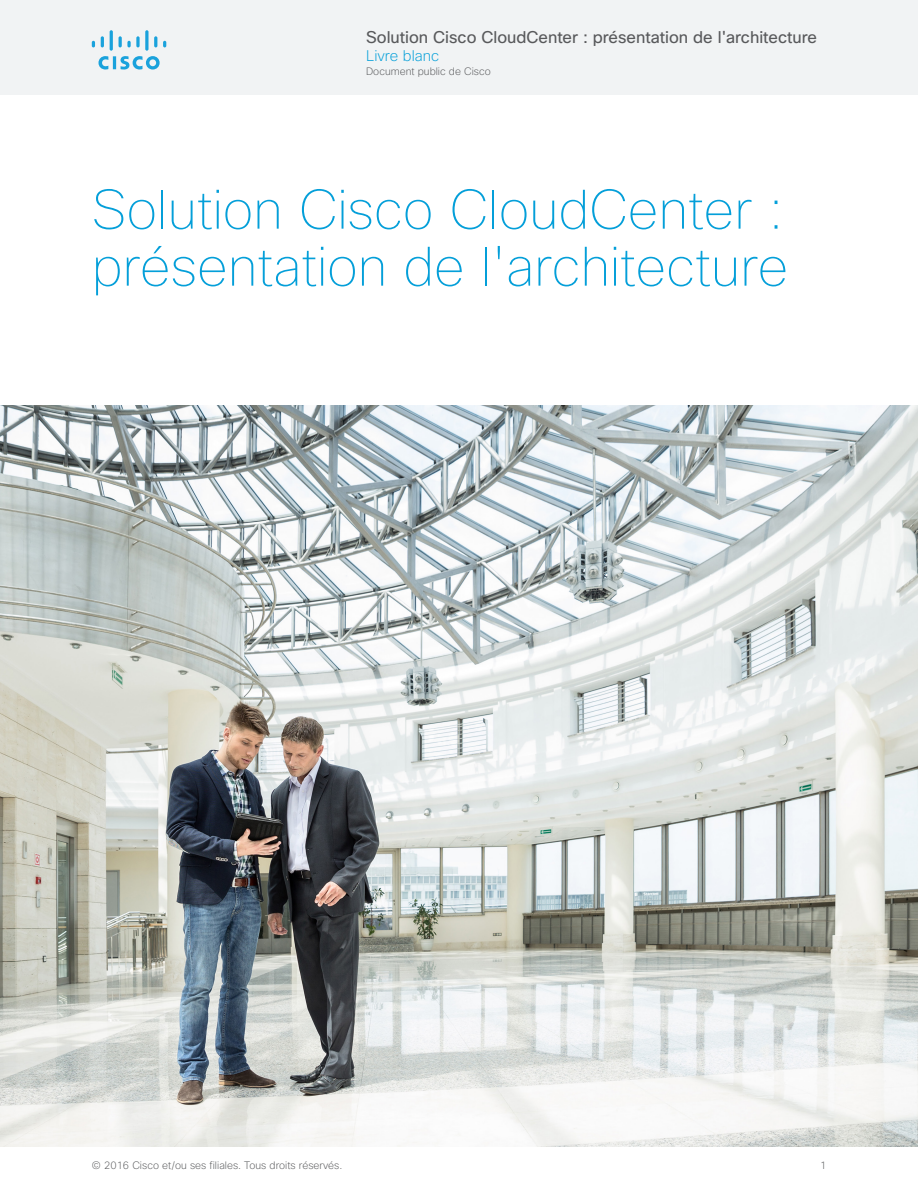
<style>
.page{position:relative;width:918px;height:1188px;background:#fff}
.page>*{position:absolute;margin:0;border:0;box-sizing:border-box;transform-origin:0 0}
.Title_Headline{font:100 54px/57px "Cisco Sans";color:#049fd9}
.t1{font:16.5px "Cisco Sans";color:#58595b}
.t2{font:200 15px "Cisco Sans";color:#049fd9}
.Confidentiality{font:200 10.5px "Cisco Sans";color:#58595b}
</style>
<div class="page">
<div style="left:0;top:0;width:918px;height:94px;background:#f1f3f4"></div>
<svg style="left:92px;top:30px;width:74px;height:40px"></svg>
<img style="left:0;top:405px;width:918px;height:742px">
<h2 class="t1" style="left:366px;top:27px;width:452px">Solution Cisco CloudCenter : présentation de l'architecture</h2>
<h3 class="t2" style="left:366px;top:46px;width:74px">Livre blanc</h3>
<p class="Confidentiality" style="left:366px;top:64px;width:126px">Document public de Cisco</p>
<p class="Title_Headline" style="left:92px;top:181px;width:698px">Solution Cisco CloudCenter : présentation de l'architecture</p>
<p class="Confidentiality" style="left:92px;top:1159px;width:252px">© 2016 Cisco et/ou ses filiales. Tous droits réservés.</p>
<p class="Confidentiality" style="left:820px;top:1159px;width:8px">1</p>
</div>
